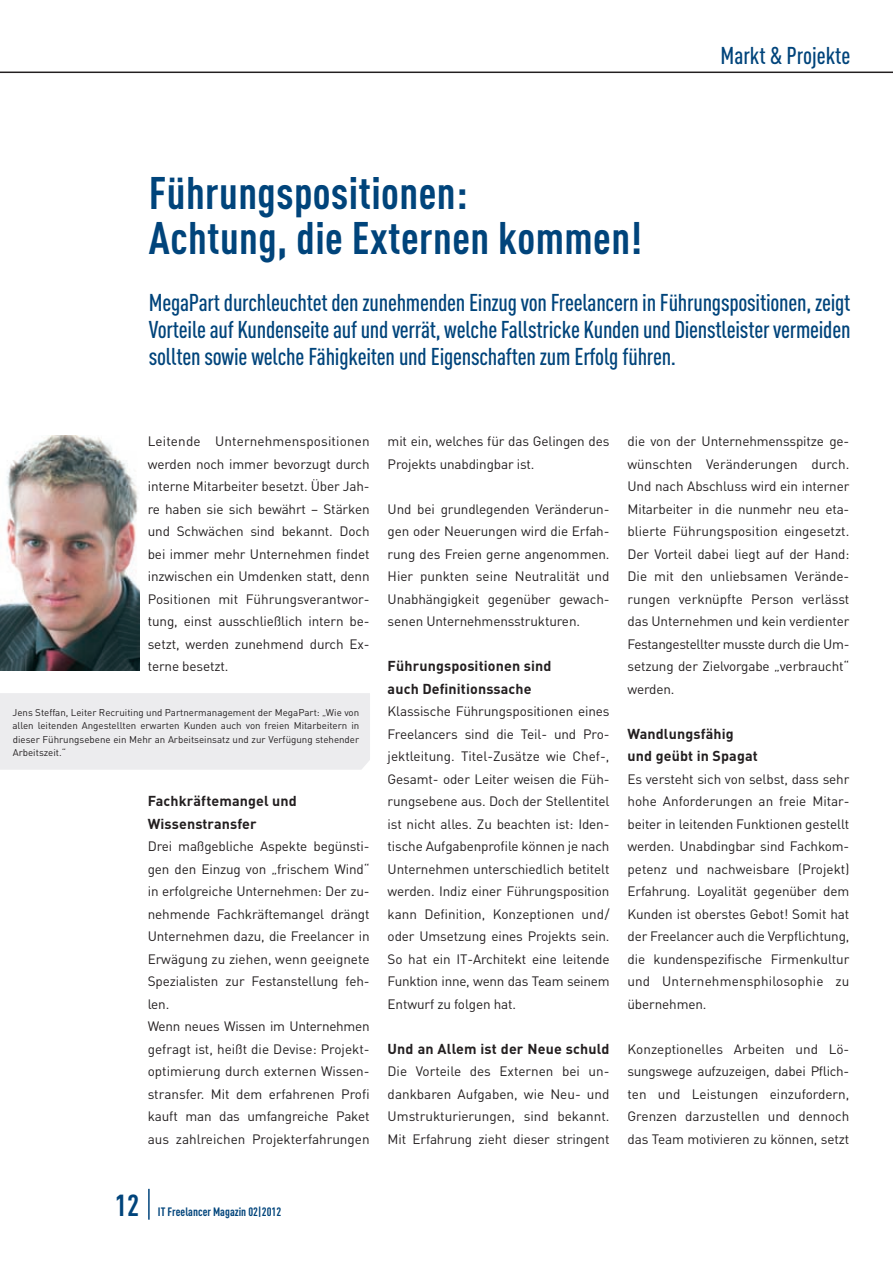
<style>
.page{position:relative;width:893px;height:1263px;background:#fff}
.page>*{position:absolute;margin:0;border:0;box-sizing:border-box;transform-origin:0 0}
.t1{font:700 45px/45px "DIN Cond";letter-spacing:.01em;color:#00447b}
.t2{font:700 30px "DIN Cond";color:#00447b}
.t3{font:500 24px/27px "DIN Cond";letter-spacing:-.01em;color:#00447b;text-align:justify}
.t4{font:700 14.25px/22.5px "DIN";letter-spacing:.01em;color:#231f20}
.t5{font:13.5px/22.5px "DIN";letter-spacing:-.01em;color:#231f20;text-align:justify}
.t6{font:700 12px "DIN Cond";color:#00447b}
.t7{font:9.75px/13.5px "DIN";color:#231f20;text-align:justify}
</style>
<div class="page">
<hr style="left:0;top:72px;width:893px;height:1px;background:#231f20">
<hr style="left:148px;top:1189px;width:2px;height:31px;background:#00447b">
<img style="left:0;top:436px;width:140px;height:235px">
<div style="left:0;top:693px;width:370px;height:77px;background:#ececee"></div>
<h3 class="t3" style="left:720px;top:42px;width:131px">Markt &amp; Projekte</h3>
<h1 class="t1" style="left:149px;top:169px;width:495px">Führungspositionen:<br>Achtung, die Externen kommen!</h1>
<p class="t3" style="left:149px;top:289px;width:703px">MegaPart durchleuchtet den zunehmenden Einzug von Freelancern in Führungspositionen, zeigt Vorteile auf Kundenseite auf und verrät, welche Fallstricke Kunden und Dienstleister vermeiden sollten sowie welche Fähigkeiten und Eigenschaften zum Erfolg führen.</p>
<p class="t5" style="left:148px;top:430px;width:223px">Leitende Unternehmenspositionen werden noch immer bevorzugt durch interne Mitarbeiter besetzt. Über Jah&shy;re haben sie sich bewährt – Stärken und Schwächen sind bekannt. Doch bei immer mehr Unternehmen findet inzwischen ein Umdenken statt, denn Positionen mit Führungsverantwor&shy;tung, einst ausschließlich intern be&shy;setzt, werden zunehmend durch Ex&shy;terne besetzt.</p>
<p class="t7" style="left:12px;top:705px;width:348px">Jens Steffan, Leiter Recruiting und Partnermanagement der MegaPart: „Wie von allen leitenden Angestellten erwarten Kunden auch von freien Mitarbeitern in dieser Führungsebene ein Mehr an Arbeitseinsatz und zur Verfügung stehender Arbeitszeit.“</p>
<p class="t4" style="left:148px;top:789px;width:151px">Fachkräftemangel und<br>Wissenstransfer</p>
<p class="t5" style="left:148px;top:835px;width:223px;text-align:left">Drei maßgebliche Aspekte begünsti&shy;gen den Einzug von „frischem Wind“ in erfolgreiche Unternehmen: Der zu&shy;nehmende Fachkräftemangel drängt Unternehmen dazu, die Freelancer in Erwägung zu ziehen, wenn geeignete Spezialisten zur Festanstellung feh&shy;len.<br>Wenn neues Wissen im Unternehmen gefragt ist, heißt die Devise: Projekt&shy;optimierung durch externen Wissen&shy;stransfer. Mit dem erfahrenen Profi kauft man das umfangreiche Paket aus zahlreichen Projekterfahrungen</p>
<p class="t5" style="left:388px;top:430px;width:223px">mit ein, welches für das Gelingen des<br>Projekts unabdingbar ist.</p>
<p class="t5" style="left:388px;top:497px;width:223px">Und bei grundlegenden Veränderun&shy;gen oder Neuerungen wird die Erfah&shy;rung des Freien gerne angenommen.<br>Hier punkten seine Neutralität und Unabhängigkeit gegenüber gewach&shy;senen Unternehmensstrukturen.</p>
<p class="t4" style="left:388px;top:654px;width:165px">Führungspositionen sind auch Definitionssache</p>
<p class="t5" style="left:388px;top:700px;width:223px">Klassische Führungspositionen eines Freelancers sind die Teil- und Pro&shy;jektleitung. Titel-Zusätze wie Chef-, Gesamt- oder Leiter weisen die Füh&shy;rungsebene aus. Doch der Stellentitel ist nicht alles. Zu beachten ist: Iden&shy;tische Aufgabenprofile können je nach Unternehmen unterschiedlich betitelt werden. Indiz einer Führungsposition kann Definition, Konzeptionen und/ oder Umsetzung eines Projekts sein.<br>So hat ein IT-Architekt eine leitende Funktion inne, wenn das Team seinem Entwurf zu folgen hat.</p>
<p class="t4" style="left:388px;top:1037px;width:223px">Und an Allem ist der Neue schuld</p>
<p class="t5" style="left:388px;top:1060px;width:223px">Die Vorteile des Externen bei un&shy;dankbaren Aufgaben, wie Neu- und Umstrukturierungen, sind bekannt.<br>Mit Erfahrung zieht dieser stringent</p>
<p class="t5" style="left:627px;top:430px;width:223px">die von der Unternehmensspitze ge&shy;wünschten Veränderungen durch.<br>Und nach Abschluss wird ein interner Mitarbeiter in die nunmehr neu eta&shy;blierte Führungsposition eingesetzt.<br>Der Vorteil dabei liegt auf der Hand:<br>Die mit den unliebsamen Verände&shy;rungen verknüpfte Person verlässt das Unternehmen und kein verdienter Festangestellter musste durch die Um&shy;setzung der Zielvorgabe „verbraucht“ werden.</p>
<p class="t4" style="left:627px;top:722px;width:132px">Wandlungsfähig und geübt in Spagat</p>
<p class="t5" style="left:627px;top:767px;width:223px">Es versteht sich von selbst, dass sehr hohe Anforderungen an freie Mitar&shy;beiter in leitenden Funktionen gestellt werden. Unabdingbar sind Fachkom&shy;petenz und nachweisbare (Projekt)<br>Erfahrung. Loyalität gegenüber dem Kunden ist oberstes Gebot! Somit hat der Freelancer auch die Verpflichtung, die kundenspezifische Firmenkultur und Unternehmensphilosophie zu übernehmen.</p>
<p class="t5" style="left:627px;top:1037px;width:223px">Konzeptionelles Arbeiten und Lö&shy;sungswege aufzuzeigen, dabei Pflich&shy;ten und Leistungen einzufordern, Grenzen darzustellen und dennoch das Team motivieren zu können, setzt</p>
<h2 class="t2" style="left:115px;top:1187px;width:26px">12</h2>
<p class="t6" style="left:158px;top:1204px;width:125px">IT Freelancer Magazin 02|2012</p>
</div>
